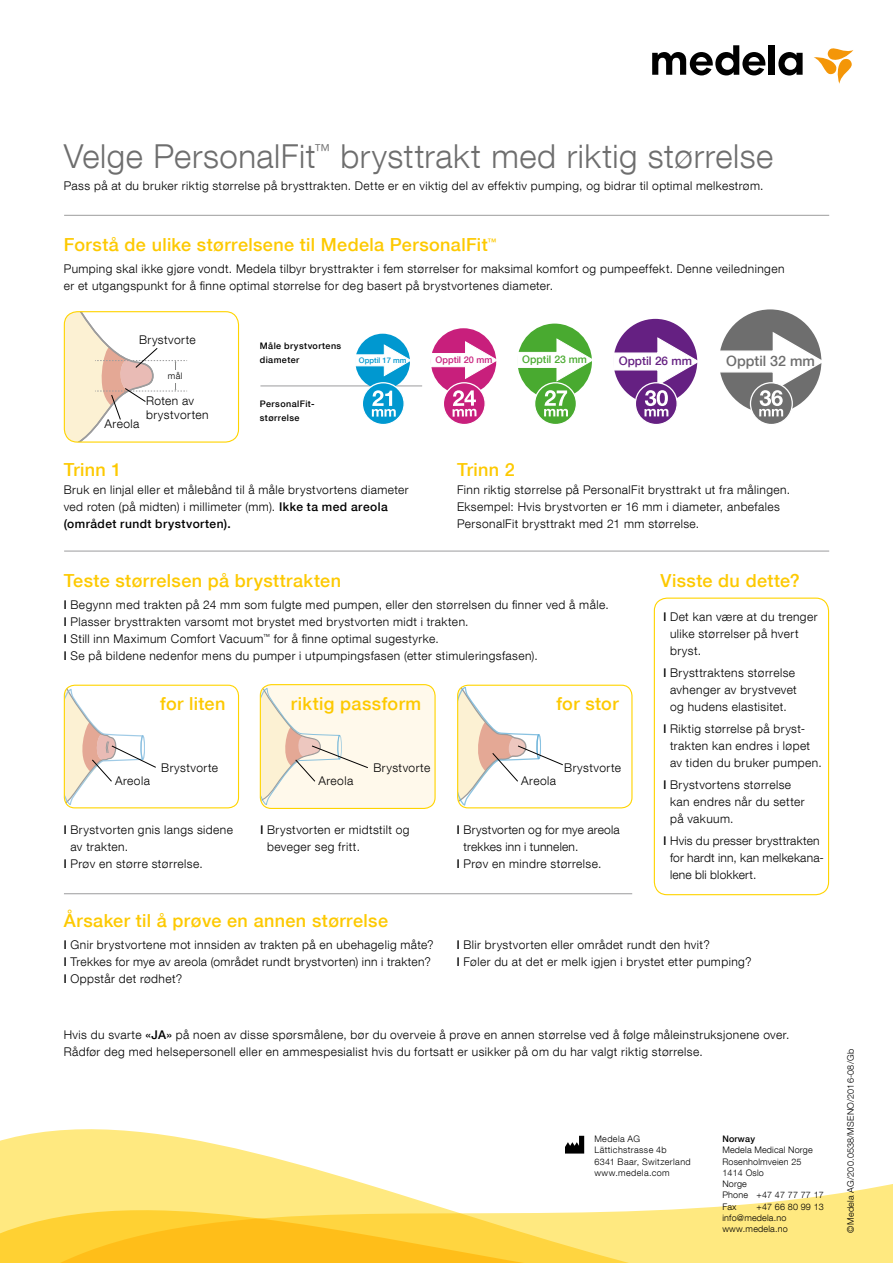
<style>
.page{position:relative;width:893px;height:1263px;background:#fff}
.page>*{position:absolute;margin:0;border:0;box-sizing:border-box;transform-origin:0 0}
.t1{font:300 33px "Helvetica Neue LT Com";letter-spacing:.02em;color:#6e6e6e}
.t2{font:500 18px "Helvetica Neue LT Com";letter-spacing:.02em;color:#fdc900}
.t3{font:500 14.25px "Helvetica Neue LT Com";color:#6e6e6e}
.t4{font:300 12px/17.2px "Helvetica Neue LT Com";letter-spacing:.035em;color:#000}
.t5{font:300 12px/17.2px "Helvetica Neue LT Com";letter-spacing:.015em;color:#000}
.t6{font:500 11.85px "Helvetica Neue LT Com";color:#652082}
.t7{font:500 10.5px "Helvetica Neue LT Com";color:#49aa30}
.t8{font:500 9.15px "Helvetica Neue LT Com";color:#c81f7c}
.t9{font:300 9px/11.2px "Helvetica Neue LT Com";letter-spacing:.02em;color:#000}
.t10{font:300 9px/11.2px "Helvetica Neue LT Com";letter-spacing:.045em;color:#000}
.t11{font:500 9px/13.5px "Helvetica Neue LT Com";letter-spacing:.045em;color:#000}
.t12{font:500 7.65px "Helvetica Neue LT Com";color:#0098d0}
.s1{font-weight:500}
</style>
<div class="page">
<div style="left:769px;top:45px;width:6px;height:30px;background:#000"></div>
<svg style="left:778px;top:52px;width:25px;height:24px"></svg>
<svg style="left:652px;top:45px;width:113px;height:30px"></svg>
<svg style="left:814px;top:48px;width:39px;height:36px"></svg>
<svg style="left:0;top:1129px;width:585px;height:29px"></svg>
<svg style="left:0;top:1158px;width:893px;height:105px"></svg>
<div style="left:64px;top:311px;width:175px;height:132px;border:1px solid #ffd400;border-radius:13px"></div>
<div style="left:654px;top:598px;width:175px;height:297px;border:1px solid #ffd400;border-radius:13px"></div>
<hr style="left:64px;top:215px;width:765px;height:1px;background:#9c9c9d">
<hr style="left:64px;top:551px;width:765px;height:1px;background:#9c9c9d">
<hr style="left:260px;top:386px;width:162px;height:1px;background:#9c9c9d">
<hr style="left:64px;top:893px;width:568px;height:1px;background:#9c9c9d">
<svg style="left:64px;top:312px;width:123px;height:130px"></svg>
<div style="left:719px;top:309px;width:102px;height:105px;background:#6e6e6e;border-radius:50%"></div>
<svg style="left:750px;top:383px;width:42px;height:41px"></svg>
<div style="left:750px;top:382px;width:43px;height:43px;border:1px solid #fff;border-radius:50%"></div>
<svg style="left:719px;top:331px;width:103px;height:85px"></svg>
<div style="left:517px;top:324px;width:75px;height:75px;background:#49aa30;border-radius:50%"></div>
<svg style="left:517px;top:337px;width:75px;height:45px"></svg>
<div style="left:535px;top:383px;width:41px;height:41px;background:#49aa30;border-radius:50%"></div>
<div style="left:534px;top:382px;width:43px;height:43px;border:1px solid #fff;border-radius:50%"></div>
<svg style="left:544px;top:390px;width:24px;height:26px"></svg>
<div style="left:613px;top:319px;width:84px;height:85px;background:#652082;border-radius:50%"></div>
<svg style="left:635px;top:383px;width:42px;height:41px"></svg>
<div style="left:635px;top:382px;width:43px;height:43px;border:1px solid #fff;border-radius:50%"></div>
<svg style="left:613px;top:336px;width:85px;height:80px"></svg>
<div style="left:431px;top:328px;width:65px;height:67px;background:#c81f7c;border-radius:50%"></div>
<svg style="left:430px;top:340px;width:67px;height:40px"></svg>
<svg style="left:443px;top:383px;width:42px;height:42px"></svg>
<div style="left:443px;top:382px;width:43px;height:43px;border:1px solid #fff;border-radius:50%"></div>
<svg style="left:452px;top:390px;width:24px;height:27px"></svg>
<div style="left:355px;top:334px;width:55px;height:55px;background:#0098d0;border-radius:50%"></div>
<svg style="left:355px;top:344px;width:55px;height:33px"></svg>
<div style="left:362px;top:383px;width:42px;height:41px;background:#0098d0;border-radius:50%"></div>
<svg style="left:372px;top:390px;width:24px;height:27px"></svg>
<div style="left:362px;top:382px;width:43px;height:43px;border:1px solid #fff;border-radius:50%"></div>
<div style="left:64px;top:685px;width:175px;height:123px;border:1px solid #ffd400;border-radius:11px"></div>
<svg style="left:64px;top:685px;width:93px;height:122px"></svg>
<div style="left:260px;top:685px;width:175px;height:123px;background:#fff9eb;border-radius:11px"></div>
<div style="left:260px;top:684px;width:176px;height:125px;border:1px solid #ffd400;border-radius:11px"></div>
<svg style="left:261px;top:685px;width:108px;height:120px"></svg>
<div style="left:457px;top:685px;width:175px;height:123px;border:1px solid #ffd400;border-radius:11px"></div>
<svg style="left:458px;top:685px;width:106px;height:123px"></svg>
<svg style="left:565px;top:1136px;width:19px;height:17px"></svg>
<h1 class="t1" style="left:64px;top:136px;width:711px">Velge PersonalFit<sup>™</sup> brysttrakt med riktig størrelse</h1>
<p class="t4" style="left:64px;top:176px;width:701px">Pass på at du bruker riktig størrelse på brysttrakten. Dette er en viktig del av effektiv pumping, og bidrar til optimal melkestrøm.</p>
<h2 class="t2" style="left:64px;top:234px;width:434px">Forstå de ulike størrelsene til Medela PersonalFit<sup>™</sup></h2>
<p class="t4" style="left:64px;top:259px;width:722px">Pumping skal ikke gjøre vondt. Medela tilbyr brysttrakter i fem størrelser for maksimal komfort og pumpeeffekt. Denne veiledningen er et utgangspunkt for å finne optimal størrelse for deg basert på brystvortenes diameter.</p>
<p class="t4" style="left:139px;top:331px;width:58px">Brystvorte</p>
<p class="t9" style="left:168px;top:370px;width:16px">mål</p>
<p class="t4" style="left:146px;top:394px;width:64px;line-height:13.5px">Roten av brystvorten</p>
<p class="t4" style="left:105px;top:415px;width:36px">Areola</p>
<p class="t11" style="left:260px;top:339px;width:83px">Måle brystvortens diameter</p>
<p class="t11" style="left:260px;top:397px;width:56px">PersonalFit&shy;størrelse</p>
<p class="t12" style="left:359px;top:355px;width:49px">Opptil 17 mm</p>
<p class="t8" style="left:436px;top:354px;width:58px">Opptil 20 mm</p>
<p class="t7" style="left:522px;top:353px;width:66px">Opptil 23 mm</p>
<p class="t6" style="left:619px;top:354px;width:75px">Opptil 26 mm</p>
<p class="t3" style="left:726px;top:352px;width:90px">Opptil 32 mm</p>
<h2 class="t2" style="left:64px;top:459px;width:59px">Trinn 1</h2>
<p class="t4" style="left:64px;top:480px;width:346px">Bruk en linjal eller et målebånd til å måle brystvortens diameter ved roten (på midten) i millimeter (mm). <span class="s1">Ikke ta med areola (området rundt brystvorten).</span></p>
<h2 class="t2" style="left:457px;top:459px;width:59px">Trinn 2</h2>
<p class="t4" style="left:457px;top:480px;width:335px">Finn riktig størrelse på PersonalFit brysttrakt ut fra målingen.<br>Eksempel: Hvis brystvorten er 16 mm i diameter, anbefales<br>PersonalFit brysttrakt med 21 mm størrelse.</p>
<h2 class="t2" style="left:64px;top:570px;width:279px">Teste størrelsen på brysttrakten</h2>
<p class="t4" style="left:64px;top:595px;width:547px"><span class="s1">l</span> Begynn med trakten på 24 mm som fulgte med pumpen, eller den størrelsen du finner ved å måle. <span class="s1">l</span> Plasser brysttrakten varsomt mot brystet med brystvorten midt i trakten.<br><span class="s1">l</span> Still inn Maximum Comfort Vacuum<sup>™</sup> for å finne optimal sugestyrke.<br><span class="s1">l</span> Se på bildene nedenfor mens du pumper i utpumpingsfasen (etter stimuleringsfasen).</p>
<h2 class="t2" style="left:160px;top:693px;width:67px">for liten</h2>
<h2 class="t2" style="left:291px;top:693px;width:132px">riktig passform</h2>
<h2 class="t2" style="left:556px;top:693px;width:64px">for stor</h2>
<p class="t4" style="left:161px;top:759px;width:58px">Brystvorte</p>
<p class="t4" style="left:373px;top:759px;width:58px">Brystvorte</p>
<p class="t4" style="left:564px;top:759px;width:58px">Brystvorte</p>
<p class="t4" style="left:115px;top:772px;width:36px">Areola</p>
<p class="t4" style="left:318px;top:772px;width:36px">Areola</p>
<p class="t4" style="left:521px;top:772px;width:36px">Areola</p>
<p class="t4" style="left:64px;top:820px;width:171px"><span class="s1">l</span> Brystvorten gnis langs sidene</p>
<p class="t4" style="left:70px;top:838px;width:59px">av trakten.</p>
<p class="t4" style="left:64px;top:855px;width:141px"><span class="s1">l</span> Prøv en større størrelse.</p>
<p class="t4" style="left:267px;top:820px;width:144px;text-indent:-7px"><span class="s1">l</span> Brystvorten er midtstilt og beveger seg fritt.</p>
<p class="t5" style="left:457px;top:820px;width:164px"><span class="s1">l</span> Brystvorten og for mye areola</p>
<p class="t5" style="left:464px;top:838px;width:116px">trekkes inn i tunnelen.</p>
<p class="t4" style="left:457px;top:855px;width:146px"><span class="s1">l</span> Prøv en mindre størrelse.</p>
<h2 class="t2" style="left:661px;top:570px;width:141px">Visste du dette?</h2>
<p class="t4" style="left:670px;top:608px;width:149px;text-indent:-7px"><span class="s1">l</span> Det kan være at du trenger ulike størrelser på hvert bryst.</p>
<p class="t4" style="left:663px;top:664px;width:135px;text-align:center"><span class="s1">l</span> Brysttraktens størrelse avhenger av brystvevet og hudens elastisitet.</p>
<p class="t4" style="left:670px;top:720px;width:153px;text-indent:-7px"><span class="s1">l</span> Riktig størrelse på bryst&shy;trakten kan endres i løpet av tiden du bruker pumpen.</p>
<p class="t4" style="left:670px;top:776px;width:136px;text-indent:-7px"><span class="s1">l</span> Brystvortens størrelse kan endres når du setter på vakuum.</p>
<p class="t5" style="left:670px;top:832px;width:155px;text-indent:-7px"><span class="s1">l</span> Hvis du presser brysttrakten for hardt inn, kan melkekana&shy;lene bli blokkert.</p>
<h2 class="t2" style="left:64px;top:910px;width:326px">Årsaker til å prøve en annen størrelse</h2>
<p class="t4" style="left:64px;top:935px;width:371px"><span class="s1">l</span> Gnir brystvortene mot innsiden av trakten på en ubehagelig måte? <span class="s1">l</span> Trekkes for mye av areola (området rundt brystvorten) inn i trakten? <span class="s1">l</span> Oppstår det rødhet?</p>
<p class="t4" style="left:457px;top:935px;width:296px"><span class="s1">l</span> Blir brystvorten eller området rundt den hvit?<br><span class="s1">l</span> Føler du at det er melk igjen i brystet etter pumping?</p>
<p class="t4" style="left:64px;top:1026px;width:727px">Hvis du svarte <span class="s1">«JA»</span> på noen av disse spørsmålene, bør du overveie å prøve en annen størrelse ved å følge måleinstruksjonene over.<br>Rådfør deg med helsepersonell eller en ammespesialist hvis du fortsatt er usikker på om du har valgt riktig størrelse.</p>
<p class="t10" style="left:594px;top:1133px;width:98px">Medela AG<br>Lättichstrasse 4b<br>6341 Baar, Switzerland www.medela.com</p>
<p class="t11" style="left:722px;top:1132px;width:34px">Norway</p>
<p class="t9" style="left:722px;top:1144px;width:103px">Medela Medical Norge<br>Rosenholmveien 25<br>1414 Oslo<br>Norge<br>Phone +47 47 77 77 17<br>Fax</p>
<p class="t9" style="left:722px;top:1201px;width:103px;text-indent:34px">+47 66 80 99 13 info@medela.no www.medela.no</p>
<p class="t9" style="left:845px;top:1233px;width:186px;rotate:-90deg">© Medela AG/200.0538/MSENO/2016-08/Gb</p>
</div>
